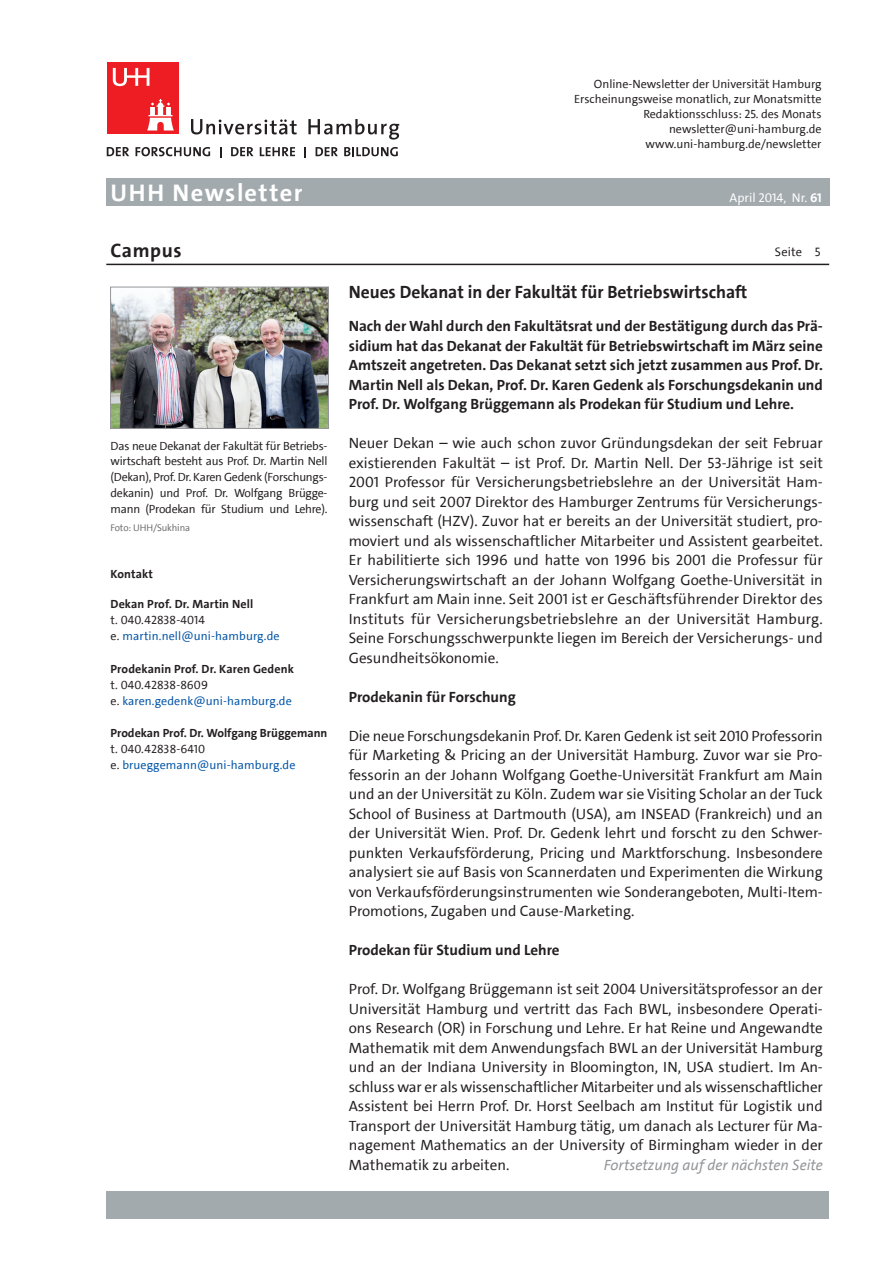
<style>
.page{position:relative;width:893px;height:1263px;background:#fff}
.page>*{position:absolute;margin:0;border:0;box-sizing:border-box;transform-origin:0 0}
.t1{font:700 24.3px "The Sans UHH";letter-spacing:.06em;color:#fff}
.t2{font:700 19.5px "The Sans UHH";letter-spacing:.03em;color:#231f20}
.t3{font:700 18px "The Sans UHH";color:#231f20}
.t4{font:15px/19.5px "The Sans UHH";color:#231f20;text-align:justify}
.t5{font:700 15px/19.5px "The Sans UHH";color:#231f20;text-align:justify}
.t6{font:italic 15px "The Sans UHH";color:#939598}
.t7{font:12.75px "The Sans UHH";color:#fff}
.t8{font:12.3px "The Sans UHH";letter-spacing:.01em;color:#231f20}
.t9{font:12px/15px "The Sans UHH";color:#231f20;text-align:right}
.t10{font:12px/16.2px "The Sans UHH";letter-spacing:.01em;color:#0154a6}
.t11{font:700 12px "The Sans UHH";letter-spacing:.005em;color:#231f20}
.t12{font:9.75px "The Sans UHH";letter-spacing:-.015em;color:#6c6d70}
.s1{font-weight:700}
.s2{color:#231f20}
</style>
<div class="page">
<svg style="left:191px;top:119px;width:106px;height:15px"></svg>
<svg style="left:308px;top:119px;width:91px;height:21px"></svg>
<div style="left:107px;top:63px;width:72px;height:71px;background:#ee1d23"></div>
<svg style="left:147px;top:99px;width:27px;height:31px"></svg>
<svg style="left:113px;top:68px;width:36px;height:18px"></svg>
<svg style="left:107px;top:147px;width:22px;height:9px"></svg>
<svg style="left:136px;top:147px;width:74px;height:9px"></svg>
<svg style="left:231px;top:147px;width:22px;height:9px"></svg>
<svg style="left:260px;top:147px;width:35px;height:9px"></svg>
<svg style="left:316px;top:147px;width:22px;height:9px"></svg>
<svg style="left:344px;top:147px;width:54px;height:9px"></svg>
<div style="left:106px;top:179px;width:723px;height:27px;background:#a3aaae"></div>
<div style="left:106px;top:1191px;width:723px;height:27px;background:#a3aaae"></div>
<hr style="left:106px;top:264px;width:723px;height:1px;background:#231f20">
<img style="left:112px;top:289px;width:215px;height:138px">
<div style="left:110px;top:287px;width:219px;height:142px;border:1px solid #939598"></div>
<p class="t9" style="left:574px;top:76px;width:249px">Online-Newsletter der Universität Hamburg Erscheinungsweise monatlich, zur Monatsmitte Redaktionsschluss: 25. des Monats newsletter@uni-hamburg.de www.uni-hamburg.de/newsletter</p>
<h1 class="t1" style="left:111px;top:177px;width:194px">UHH Newsletter</h1>
<p class="t7" style="left:730px;top:189px;width:94px">April 2014, Nr. <span class="s1">61</span></p>
<h2 class="t2" style="left:111px;top:238px;width:73px">Campus</h2>
<p class="t8" style="left:775px;top:244px;width:29px">Seite</p>
<p class="t3" style="left:349px;top:281px;width:400px">Neues Dekanat in der Fakultät für Betriebswirtschaft</p>
<p class="t5" style="left:349px;top:317px;width:476px">Nach der Wahl durch den Fa-kul-täts-rat und der Be-stä-ti-gung durch das Prä&shy;sidium hat das Dekanat der Fakultät für Betriebswirtschaft im März seine Amts-zeit an-ge-tre-ten. Das De-ka-nat setzt sich jetzt zu-sam-men aus Prof. Dr.<br>Mar-tin Nell als Dekan, Prof. Dr. Karen Ge-denk als For-schungs-de-ka-nin und Prof. Dr. Wolf-gang Brüg-ge-mann als Pro-de-kan für Stu-di-um und Lehre.</p>
<p class="t4" style="left:349px;top:434px;width:476px">Neuer Dekan – wie auch schon zuvor Gründungsdekan der seit Februar existierenden Fakultät – ist Prof. Dr. Martin Nell. Der 53-Jährige ist seit 2001 Professor für Versicherungsbetriebslehre an der Universität Ham&shy;burg und seit 2007 Direktor des Hamburger Zentrums für Versicherungs&shy;wissenschaft (HZV). Zuvor hat er bereits an der Universität studiert, pro&shy;moviert und als wissenschaftlicher Mitarbeiter und Assistent gearbeitet.<br>Er habilitierte sich 1996 und hatte von 1996 bis 2001 die Professur für Versicherungswirtschaft an der Johann Wolfgang Goethe-Universität in Frankfurt am Main inne. Seit 2001 ist er Geschäftsführender Direktor des Instituts für Versicherungsbetriebslehre an der Universität Hamburg.<br>Seine Forschungsschwerpunkte liegen im Bereich der Versicherungs- und Gesundheitsökonomie.</p>
<p class="t5" style="left:349px;top:687px;width:169px">Pro-de-ka-nin für For-schung</p>
<p class="t4" style="left:349px;top:726px;width:476px">Die neue Forschungsdekanin Prof. Dr. Karen Gedenk ist seit 2010 Professorin für Marketing &amp; Pricing an der Universität Hamburg. Zuvor war sie Pro&shy;fessorin an der Johann Wolfgang Goethe-Universität Frankfurt am Main und an der Universität zu Köln. Zudem war sie Visiting Scholar an der Tuck School of Business at Dartmouth (USA), am INSEAD (Frankreich) und an der Universität Wien. Prof. Dr. Gedenk lehrt und forscht zu den Schwer&shy;punkten Verkaufsförderung, Pricing und Marktforschung. Insbesondere analysiert sie auf Basis von Scannerdaten und Experimenten die Wirkung von Verkaufsförderungsinstrumenten wie Sonderangeboten, Multi-Item-Promotions, Zugaben und Cause-Marketing.</p>
<p class="t5" style="left:349px;top:941px;width:212px">Pro-de-kan für Stu-di-um und Lehre</p>
<p class="t4" style="left:349px;top:980px;width:476px">Prof. Dr. Wolfgang Brüggemann ist seit 2004 Universitätsprofessor an der Universität Hamburg und vertritt das Fach BWL, insbesondere Operati&shy;ons Research (OR) in Forschung und Lehre. Er hat Reine und Angewandte Mathematik mit dem Anwendungsfach BWL an der Universität Hamburg und an der Indiana University in Bloomington, IN, USA studiert. Im An&shy;schluss war er als wissenschaftlicher Mitarbeiter und als wissenschaftlicher Assistent bei Herrn Prof. Dr. Horst Seelbach am Institut für Logistik und Transport der Universität Hamburg tätig, um danach als Lecturer für Ma&shy;nagement Mathematics an der University of Birmingham wieder in der Mathematik zu arbeiten.</p>
<p class="t8" style="left:815px;top:244px;width:7px">5</p>
<p class="t9" style="left:111px;top:438px;width:218px;line-height:15.8px;text-align:justify">Das neue Dekanat der Fakultät für Betriebs&shy;wirtschaft besteht aus Prof. Dr. Martin Nell (Dekan), Prof. Dr. Karen Gedenk (Forschungs&shy;dekanin) und Prof. Dr. Wolfgang Brügge&shy;mann (Prodekan für Studium und Lehre).</p>
<p class="t12" style="left:111px;top:521px;width:81px">Foto: UHH/Sukhina</p>
<p class="t11" style="left:111px;top:566px;width:44px">Kontakt</p>
<p class="t11" style="left:111px;top:596px;width:144px">Dekan Prof. Dr. Mar-tin Nell</p>
<p class="t10" style="left:111px;top:612px;width:171px"><span class="s2">t. 040.42838-4014<br>e.</span> martin.nell@uni-hamburg.de</p>
<p class="t11" style="left:111px;top:661px;width:185px">Pro-de-ka-nin Prof. Dr. Karen Ge-denk</p>
<p class="t10" style="left:111px;top:676px;width:183px"><span class="s2">t. 040.42838-8609<br>e.</span> karen.gedenk@uni-hamburg.de</p>
<p class="t11" style="left:111px;top:725px;width:218px">Pro-de-kan Prof. Dr. Wolf-gang Brüg-ge-mann</p>
<p class="t10" style="left:111px;top:741px;width:186px"><span class="s2">t. 040.42838-6410<br>e.</span> brueggemann@uni-hamburg.de</p>
<p class="t6" style="left:604px;top:1155px;width:221px">Fortsetzung auf der nächsten Seite</p>
</div>
